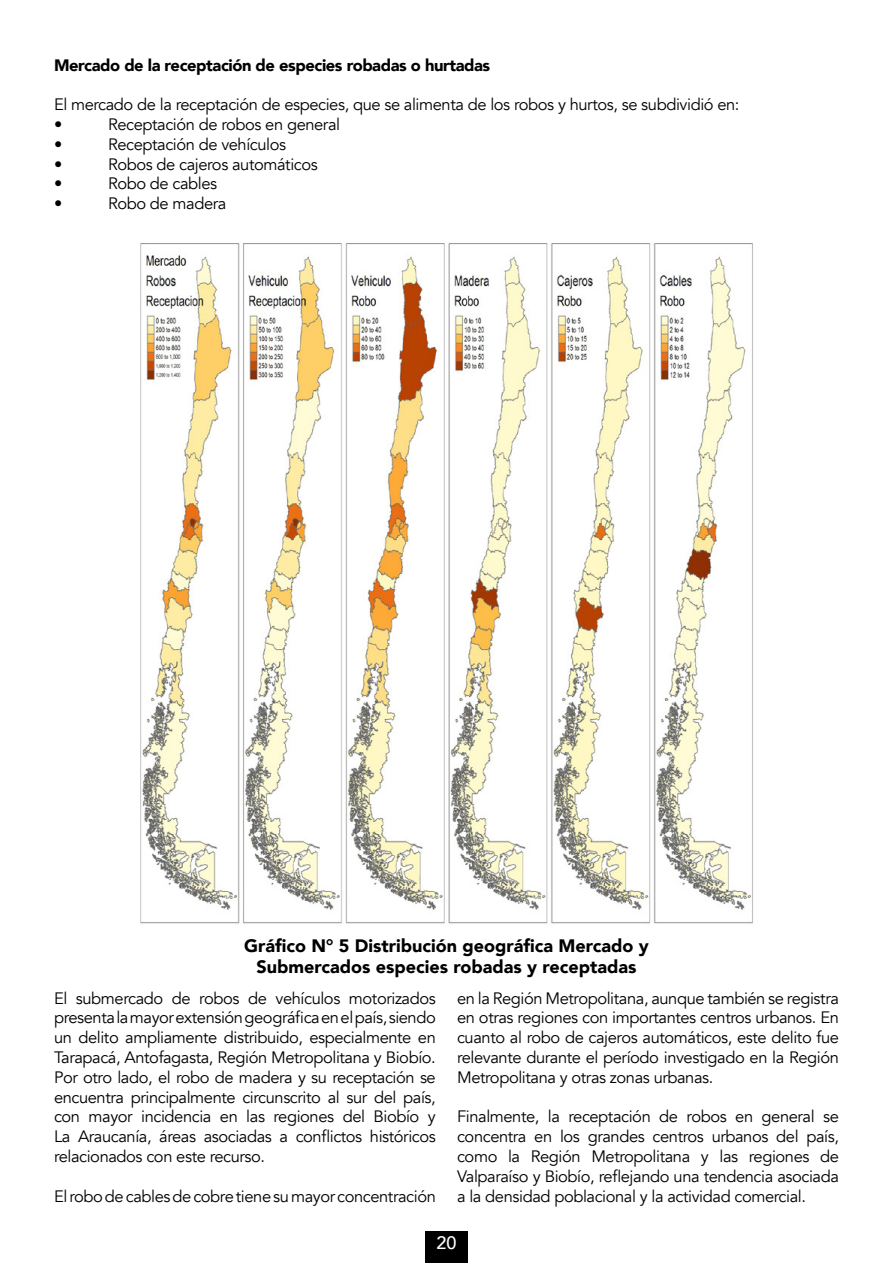
<style>
.page{position:relative;width:893px;height:1263px;background:#fff}
.page>*{position:absolute;margin:0;border:0;box-sizing:border-box;transform-origin:0 0}
.t1{font:900 18px/21.6px "Avenir";color:#000;text-align:center}
.t2{font:500 18px "Avenir";color:#fff}
.t3{font:16.5px/19.8px "Avenir";letter-spacing:-.025em;color:#000;text-align:justify}
.t4{font:900 16.5px "Avenir";letter-spacing:-.025em;color:#000}
</style>
<div class="page">
<div style="left:425px;top:1231px;width:43px;height:32px;background:#000"></div>
<img style="left:140px;top:243px;width:613px;height:681px">
<p class="t4" style="left:54px;top:51px;width:438px">Mercado de la receptación de especies robadas o hurtadas</p>
<p class="t3" style="left:54px;top:95px;width:687px">El mercado de la receptación de especies, que se alimenta de los robos y hurtos, se subdividió en: •</p>
<p class="t3" style="left:108px;top:115px;width:234px">Receptación de robos en general</p>
<p class="t3" style="left:54px;top:134px;width:10px">•</p>
<p class="t3" style="left:108px;top:134px;width:180px">Receptación de vehículos</p>
<p class="t3" style="left:54px;top:154px;width:10px">•</p>
<p class="t3" style="left:108px;top:154px;width:211px">Robos de cajeros automáticos</p>
<p class="t3" style="left:54px;top:174px;width:10px">•</p>
<p class="t3" style="left:108px;top:174px;width:111px">Robo de cables</p>
<p class="t3" style="left:54px;top:194px;width:10px">•</p>
<p class="t3" style="left:108px;top:194px;width:120px">Robo de madera</p>
<p class="t1" style="left:244px;top:934px;width:406px">Gráfico N° 5 Distribución geográfica Mercado y<br>Submercados especies robadas y receptadas</p>
<p class="t3" style="left:54px;top:988px;width:383px">El submercado de robos de vehículos motorizados presenta la mayor extensión geográfica en el país, siendo un delito ampliamente distribuido, especialmente en Tarapacá, Antofagasta, Región Metropolitana y Biobío.<br>Por otro lado, el robo de madera y su receptación se encuentra principalmente circunscrito al sur del país, con mayor incidencia en las regiones del Biobío y La Araucanía, áreas asociadas a conflictos históricos relacionados con este recurso.</p>
<p class="t3" style="left:54px;top:1186px;width:383px">El robo de cables de cobre tiene su mayor concentración</p>
<p class="t3" style="left:457px;top:988px;width:383px">en la Región Metropolitana, aunque también se registra en otras regiones con importantes centros urbanos. En cuanto al robo de cajeros automáticos, este delito fue relevante durante el período investigado en la Región Metropolitana y otras zonas urbanas.</p>
<p class="t3" style="left:457px;top:1107px;width:383px">Finalmente, la receptación de robos en general se concentra en los grandes centros urbanos del país, como la Región Metropolitana y las regiones de Valparaíso y Biobío, reflejando una tendencia asociada a la densidad poblacional y la actividad comercial.</p>
<p class="t2" style="left:436px;top:1227px;width:22px">20</p>
</div>
